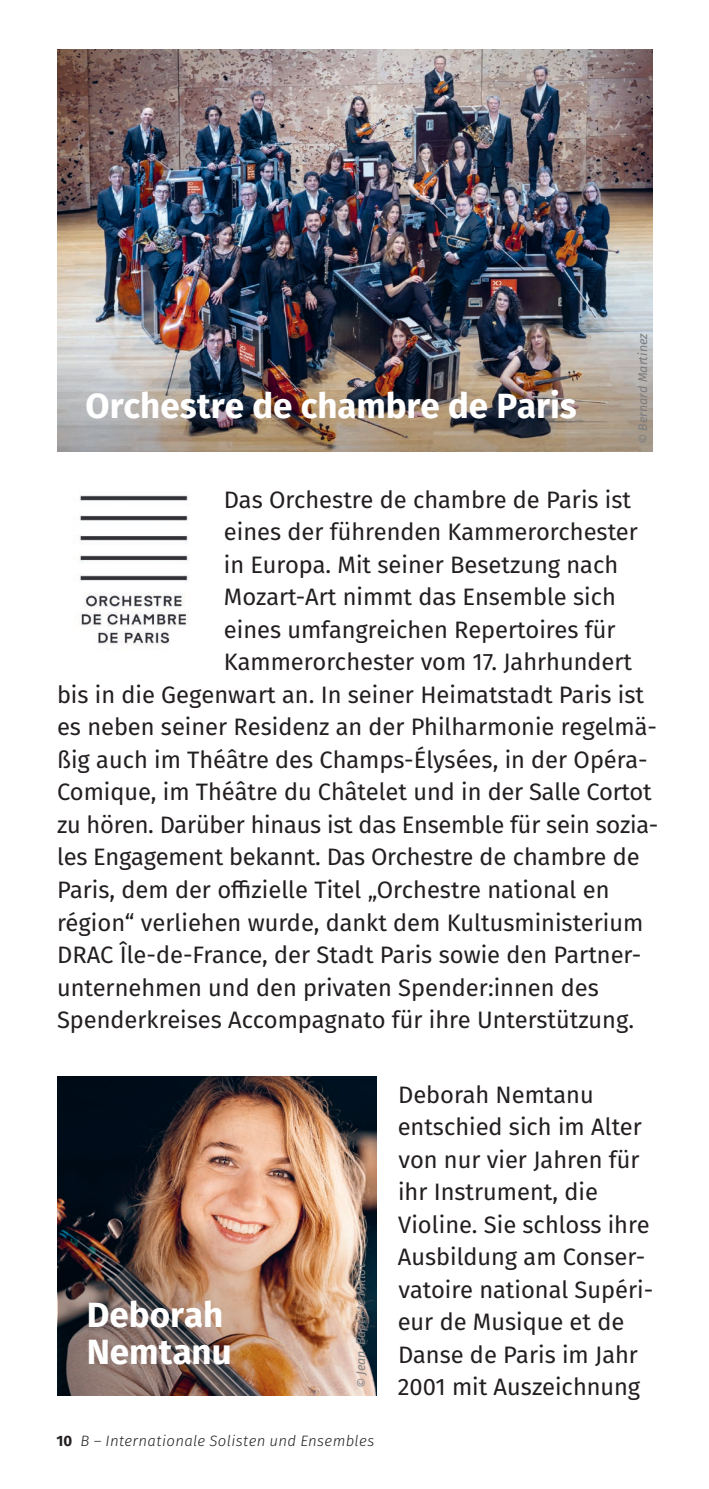
<style>
.page{position:relative;width:709px;height:1489px;background:#fff}
.page>*{position:absolute;margin:0;border:0;box-sizing:border-box;transform-origin:0 0}
.Künstler-Bio___Headline{font:700 35px "Fira Sans";color:#fff}
.Fließtext{font:23.75px "Fira Sans";color:#231f20}
.Fließ_Auf_einen_Blick{font:23.75px/32.5px "Fira Sans";color:#231f20}
.t1{font:italic 300 15px "Fira Sans";letter-spacing:.02em;color:#231f20}
.Fotocredit{font:italic 12.5px "Fira Sans";color:#808285}
.Fotocredit-2{font:italic 12.5px "Fira Sans";letter-spacing:.005em;color:#7a7c7f}
.s1{font-weight:700;font-style:normal}
</style>
<div class="page">
<img style="left:57px;top:1076px;width:319px;height:319px">
<img style="left:57px;top:50px;width:595px;height:315px">
<img style="left:57px;top:365px;width:595px;height:87px">
<img style="left:58px;top:1218px;width:314px;height:177px">
<img style="left:79px;top:495px;width:110px;height:150px">
<p class="Künstler-Bio___Headline" style="left:85px;top:376px;width:493px">Orchestre de chambre de Paris</p>
<p class="Fotocredit-2" style="left:633px;top:444px;width:113px;rotate:-90deg">© Bernard Martinez</p>
<p class="Fließtext" style="left:224px;top:481px;width:409px">Das Orchestre de chambre de Paris ist</p>
<p class="Fließtext" style="left:224px;top:514px;width:415px">eines der führenden Kammerorchester</p>
<p class="Fließtext" style="left:224px;top:546px;width:396px">in Europa. Mit seiner Besetzung nach</p>
<p class="Fließtext" style="left:224px;top:579px;width:393px">Mozart-Art nimmt das Ensemble sich</p>
<p class="Fließtext" style="left:224px;top:611px;width:393px">eines umfangreichen Repertoires für</p>
<p class="Fließtext" style="left:224px;top:644px;width:409px">Kammerorchester vom 17. Jahrhundert</p>
<p class="Fließtext" style="left:57px;top:676px;width:588px">bis in die Gegenwart an. In seiner Heimatstadt Paris ist</p>
<p class="Fließtext" style="left:57px;top:709px;width:601px">es neben seiner Residenz an der Philharmonie regelmä-</p>
<p class="Fließtext" style="left:57px;top:741px;width:592px">ßig auch im Théâtre des Champs-Élysées, in der Opéra-</p>
<p class="Fließtext" style="left:57px;top:774px;width:596px">Comique, im Théâtre du Châtelet und in der Salle Cortot</p>
<p class="Fließtext" style="left:57px;top:806px;width:603px">zu hören. Darüber hinaus ist das Ensemble für sein sozia-</p>
<p class="Fließtext" style="left:57px;top:839px;width:584px">les Engagement bekannt. Das Orchestre de chambre de</p>
<p class="Fließtext" style="left:57px;top:871px;width:554px">Paris, dem der offizielle Titel „Orchestre national en</p>
<p class="Fließtext" style="left:57px;top:904px;width:588px">région“ verliehen wurde, dankt dem Kultusministerium</p>
<p class="Fließtext" style="left:57px;top:936px;width:586px">DRAC Île-de-France, der Stadt Paris sowie den Partner-</p>
<p class="Fließtext" style="left:57px;top:969px;width:543px">unternehmen und den privaten Spender:innen des</p>
<p class="Fließtext" style="left:57px;top:1001px;width:578px">Spenderkreises Accompagnato für ihre Unterstützung.</p>
<p class="Künstler-Bio___Headline" style="left:87px;top:1284px;width:138px">Deborah</p>
<p class="Künstler-Bio___Headline" style="left:87px;top:1322px;width:146px">Nemtanu</p>
<p class="Fotocredit" style="left:351px;top:1388px;width:126px;rotate:-90deg">© Jean-Baptiste Millot</p>
<p class="t1" style="left:56px;top:1430px;width:319px"><span class="s1">10</span> B – Internationale Solisten und Ensembles</p>
<p class="Fließ_Auf_einen_Blick" style="left:398px;top:1077px;width:257px">Deborah Nemtanu entschied sich im Alter von nur vier Jahren für ihr Instrument, die<br>Violine. Sie schloss ihre<br>Ausbildung am Conser&shy;vatoire national Supéri&shy;eur de Musique et de<br>Danse de Paris im Jahr<br>2001 mit Auszeichnung</p>
</div>
